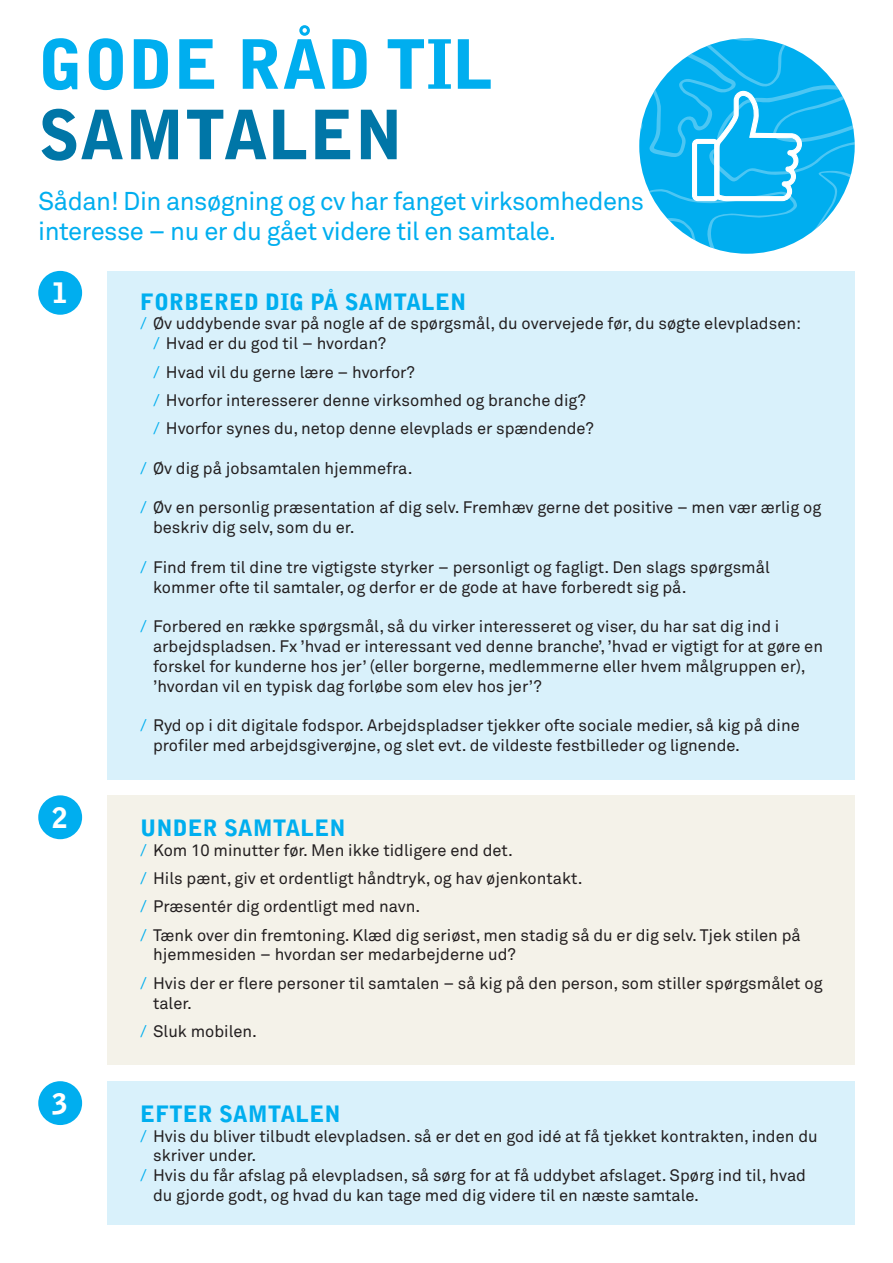
<style>
.page{position:relative;width:893px;height:1263px;background:#fff}
.page>*{position:absolute;margin:0;border:0;box-sizing:border-box;transform-origin:0 0}
.t1{font:900 67.5px "Bell Gothic Std";color:#00aeef}
.t2{font:900 67.5px "Bell Gothic Std";color:#0076a7}
.t3{font:900 28.2px "Bell Gothic Std";color:#fff}
.t4{font:25.5px/30.6px "Akkurat Pro";letter-spacing:-.02em;color:#00aeef}
.t5{font:900 22.5px "Bell Gothic Std";color:#00aeef}
.t6{font:16.5px/19.8px "Akkurat Pro";color:#231f20}
.s1{color:#00aeef}
</style>
<div class="page">
<div style="left:108px;top:271px;width:747px;height:509px;background:#d9f1fb"></div>
<div style="left:108px;top:795px;width:747px;height:270px;background:#f4f2e9"></div>
<div style="left:108px;top:1081px;width:747px;height:144px;background:#d9f1fb"></div>
<svg style="left:639px;top:38px;width:216px;height:216px"></svg>
<div style="left:38px;top:271px;width:44px;height:44px;background:#00aeef;border-radius:50%"></div>
<div style="left:38px;top:795px;width:44px;height:44px;background:#00aeef;border-radius:50%"></div>
<div style="left:38px;top:1081px;width:44px;height:44px;background:#00aeef;border-radius:50%"></div>
<h1 class="t1" style="left:38px;top:25px;width:457px">GODE RÅD TIL</h1>
<h1 class="t2" style="left:38px;top:96px;width:366px">SAMTALEN</h1>
<h3 class="t4" style="left:38px;top:186px;width:607px">Sådan! Din ansøgning og cv har fanget virksomhedens interesse – nu er du gået videre til en samtale.</h3>
<h2 class="t3" style="left:52px;top:277px;width:17px">1</h2>
<h3 class="t5" style="left:140px;top:288px;width:327px">FORBERED DIG PÅ SAMTALEN</h3>
<p class="t6" style="left:153px;top:314px;width:649px;text-indent:-13px"><span class="s1">/</span> Øv uddybende svar på nogle af de spørgsmål, du overvejede før, du søgte elevpladsen: <span class="s1">/</span> Hvad er du god til – hvordan?</p>
<p class="t6" style="left:153px;top:358px;width:442px;line-height:28.3px"><span class="s1">/</span> Hvad vil du gerne lære – hvorfor?<br><span class="s1">/</span> Hvorfor interesserer denne virksomhed og branche dig? <span class="s1">/</span> Hvorfor synes du, netop denne elevplads er spændende?</p>
<p class="t6" style="left:140px;top:459px;width:274px"><span class="s1">/</span> Øv dig på jobsamtalen hjemmefra.</p>
<p class="t6" style="left:153px;top:498px;width:670px;text-indent:-13px"><span class="s1">/</span> Øv en personlig præsentation af dig selv. Fremhæv gerne det positive – men vær ærlig og beskriv dig selv, som du er.</p>
<p class="t6" style="left:153px;top:558px;width:618px;text-indent:-13px"><span class="s1">/</span> Find frem til dine tre vigtigste styrker – personligt og fagligt. Den slags spørgsmål kommer ofte til samtaler, og derfor er de gode at have forberedt sig på.</p>
<p class="t6" style="left:153px;top:617px;width:671px;text-indent:-13px"><span class="s1">/</span> Forbered en række spørgsmål, så du virker interesseret og viser, du har sat dig ind i arbejdspladsen. Fx ’hvad er interessant ved denne branche’, ’hvad er vigtigt for at gøre en forskel for kunderne hos jer’ (eller borgerne, medlemmerne eller hvem målgruppen er), ’hvordan vil en typisk dag forløbe som elev hos jer’?</p>
<p class="t6" style="left:153px;top:716px;width:648px;text-indent:-13px"><span class="s1">/</span> Ryd op i dit digitale fodspor. Arbejdspladser tjekker ofte sociale medier, så kig på dine profiler med arbejdsgiverøjne, og slet evt. de vildeste festbilleder og lignende.</p>
<h2 class="t3" style="left:52px;top:801px;width:17px">2</h2>
<h2 class="t3" style="left:52px;top:1087px;width:17px">3</h2>
<h3 class="t5" style="left:140px;top:815px;width:207px">UNDER SAMTALEN</h3>
<p class="t6" style="left:140px;top:836px;width:662px;line-height:28.3px"><span class="s1">/</span> Kom 10 minutter før. Men ikke tidligere end det.<br><span class="s1">/</span> Hils pænt, giv et ordentligt håndtryk, og hav øjenkontakt.<br><span class="s1">/</span> Præsentér dig ordentligt med navn.<br><span class="s1">/</span> Tænk over din fremtoning. Klæd dig seriøst, men stadig så du er dig selv. Tjek stilen på</p>
<p class="t6" style="left:140px;top:941px;width:684px;line-height:28.3px;text-indent:13px">hjemmesiden – hvordan ser medarbejderne ud?<br><span class="s1">/</span> Hvis der er flere personer til samtalen – så kig på den person, som stiller spørgsmålet og</p>
<p class="t6" style="left:140px;top:989px;width:118px;line-height:28.3px;text-indent:13px">taler.<br><span class="s1">/</span> Sluk mobilen.</p>
<h3 class="t5" style="left:140px;top:1100px;width:202px">EFTER SAMTALEN</h3>
<p class="t6" style="left:140px;top:1126px;width:679px"><span class="s1">/</span> Hvis du bliver tilbudt elevpladsen. så er det en god idé at få tjekket kontrakten, inden du</p>
<p class="t6" style="left:153px;top:1146px;width:105px">skriver under.</p>
<p class="t6" style="left:140px;top:1166px;width:667px"><span class="s1">/</span> Hvis du får afslag på elevpladsen, så sørg for at få uddybet afslaget. Spørg ind til, hvad</p>
<p class="t6" style="left:153px;top:1186px;width:547px">du gjorde godt, og hvad du kan tage med dig videre til en næste samtale.</p>
</div>
